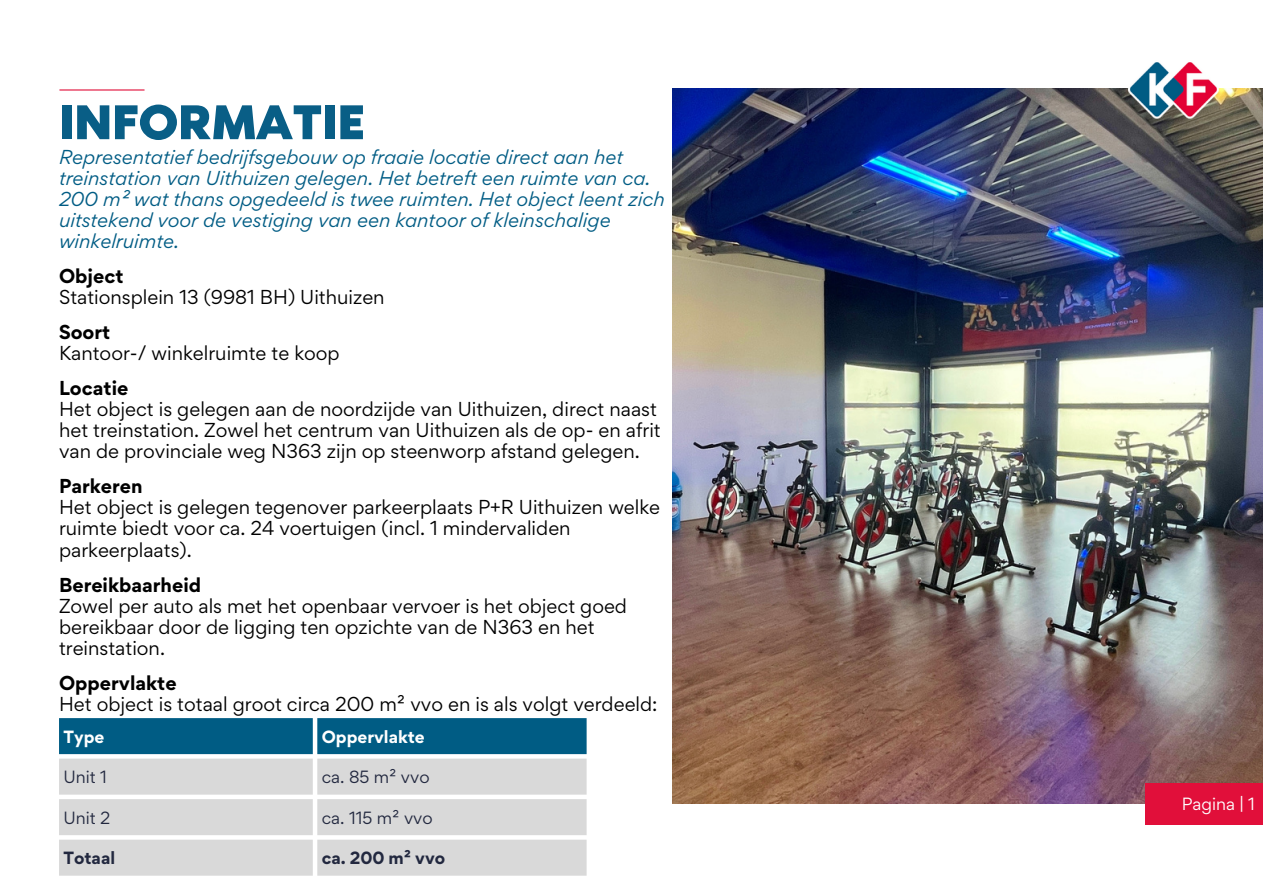
<style>
.page{position:relative;width:1263px;height:894px;background:#fff}
.page>*{position:absolute;margin:0;border:0;box-sizing:border-box;transform-origin:0 0}
.t1{font:61.35px "RTL Media Pro Medium";color:#095e86}
.t2{font:18px/21px "Gordita";color:#000}
.t3{font:italic 18px/21px "Gordita";color:#005c84}
.t4{font:700 18px "Gordita";color:#000}
.t5{font:15.75px "Gordita";color:#22283f}
.t6{font:700 15.75px "Gordita";color:#22283f}
.t7{font:700 15.75px "Gordita";color:#fff}
.t8{font:15.75px "Gordita";color:#fff}
</style>
<div class="page">
<hr style="left:60px;top:89px;width:84px;height:1px;background:#e10f3a">
<img style="left:673px;top:88px;width:589px;height:715px">
<img style="left:1128px;top:62px;width:90px;height:57px">
<div style="left:1145px;top:782px;width:118px;height:42px;background:#e10f3a"></div>
<div style="left:59px;top:718px;width:528px;height:35px;background:#005c84"></div>
<svg style="left:59px;top:758px;width:528px;height:117px;background:#dcdcdc"></svg>
<h1 class="t1" style="left:59px;top:95px;width:307px">INFORMATIE</h1>
<p class="t3" style="left:59px;top:146px;width:607px">Representatief bedrijfsgebouw op fraaie locatie direct aan het treinstation van Uithuizen gelegen. Het betreft een ruimte van ca.<br>200 m² wat thans opgedeeld is twee ruimten. Het object leent zich uitstekend voor de vestiging van een kantoor of kleinschalige winkelruimte.</p>
<p class="t4" style="left:59px;top:264px;width:66px">Object</p>
<p class="t2" style="left:59px;top:286px;width:327px">Stationsplein 13 (9981 BH) Uithuizen</p>
<p class="t4" style="left:59px;top:320px;width:53px">Soort</p>
<p class="t2" style="left:59px;top:342px;width:282px">Kantoor-/ winkelruimte te koop</p>
<p class="t4" style="left:59px;top:376px;width:71px">Locatie</p>
<p class="t2" style="left:59px;top:398px;width:603px">Het object is gelegen aan de noordzijde van Uithuizen, direct naast het treinstation. Zowel het centrum van Uithuizen als de op- en afrit van de provinciale weg N363 zijn op steenworp afstand gelegen.</p>
<p class="t4" style="left:59px;top:474px;width:85px">Parkeren</p>
<p class="t2" style="left:59px;top:496px;width:603px">Het object is gelegen tegenover parkeerplaats P+R Uithuizen welke ruimte biedt voor ca. 24 voertuigen (incl. 1 mindervaliden parkeerplaats).</p>
<p class="t4" style="left:59px;top:572px;width:144px">Bereikbaarheid</p>
<p class="t2" style="left:59px;top:594px;width:569px">Zowel per auto als met het openbaar vervoer is het object goed bereikbaar door de ligging ten opzichte van de N363 en het treinstation.</p>
<p class="t4" style="left:59px;top:670px;width:119px">Oppervlakte</p>
<p class="t2" style="left:59px;top:692px;width:600px">Het object is totaal groot circa 200 m² vvo en is als volgt verdeeld:</p>
<p class="t7" style="left:64px;top:725px;width:42px">Type</p>
<p class="t7" style="left:322px;top:725px;width:105px">Oppervlakte</p>
<p class="t5" style="left:64px;top:766px;width:45px">Unit 1</p>
<p class="t5" style="left:322px;top:766px;width:109px">ca. 85 m² vvo</p>
<p class="t5" style="left:64px;top:806px;width:48px">Unit 2</p>
<p class="t5" style="left:322px;top:806px;width:112px">ca. 115 m² vvo</p>
<p class="t6" style="left:64px;top:847px;width:53px">Totaal</p>
<p class="t6" style="left:322px;top:847px;width:125px">ca. 200 m² vvo</p>
<p class="t8" style="left:1182px;top:792px;width:75px">Pagina | 1</p>
</div>
